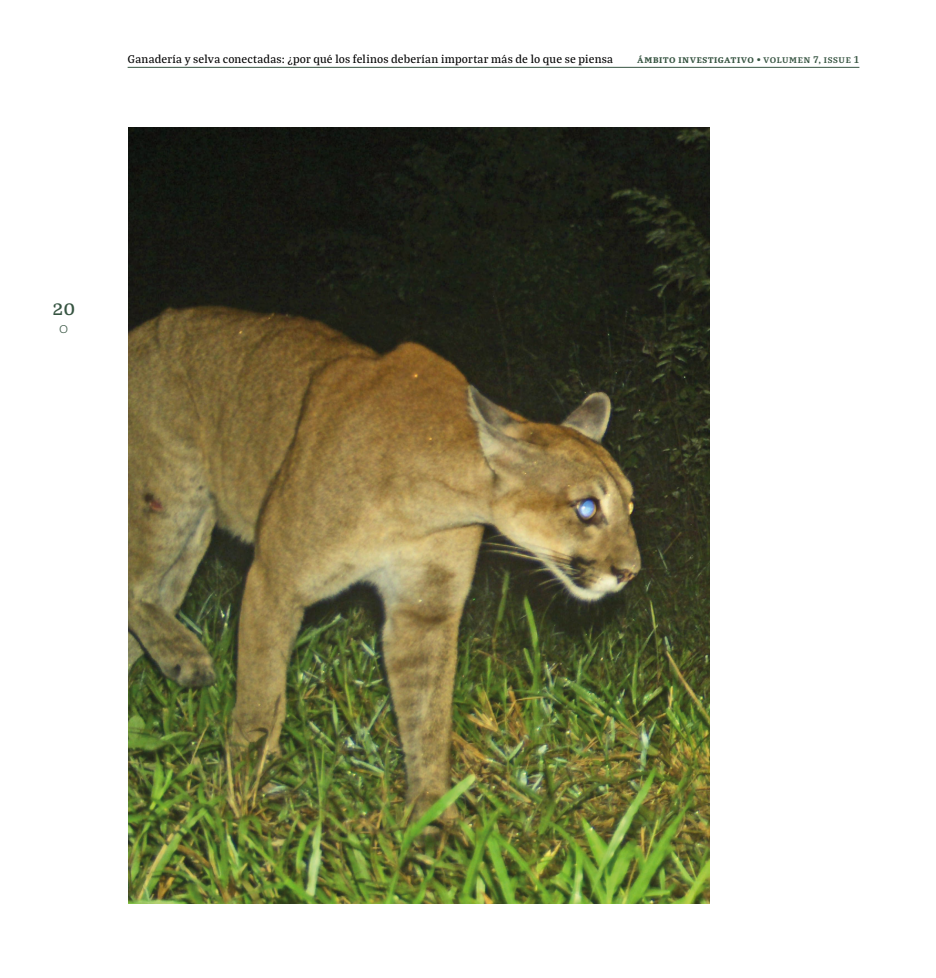
<style>
.page{position:relative;width:936px;height:978px;background:#fff}
.page>*{position:absolute;margin:0;border:0;box-sizing:border-box;transform-origin:0 0}
.t1{font:500 21px "Bagatela";color:#365441}
.t2{font:500 12px "Bagatela";letter-spacing:.015em;color:#000}
.t3{font:500 12px "Bagatela";color:#365441}
.t4{font:10.5px "Bagatela Dark";letter-spacing:.07em;color:#365441}
.s1{font-family:"Bagatela";font-weight:700}
</style>
<div class="page">
<hr style="left:128px;top:67px;width:731px;height:1px;background:#365441">
<img style="left:128px;top:128px;width:581px;height:775px">
<p class="t2" style="left:128px;top:51px;width:487px">Ganadería y selva conectadas: ¿por qué los felinos deberían importar más de lo que se piensa</p>
<p class="t4" style="left:637px;top:52px;width:223px">Ámbito Investigativo <span class="s1">• Volumen 7, Issue 1</span></p>
<h1 class="t1" style="left:52px;top:294px;width:24px">20</h1>
<p class="t3" style="left:59px;top:321px;width:11px">○</p>
</div>
